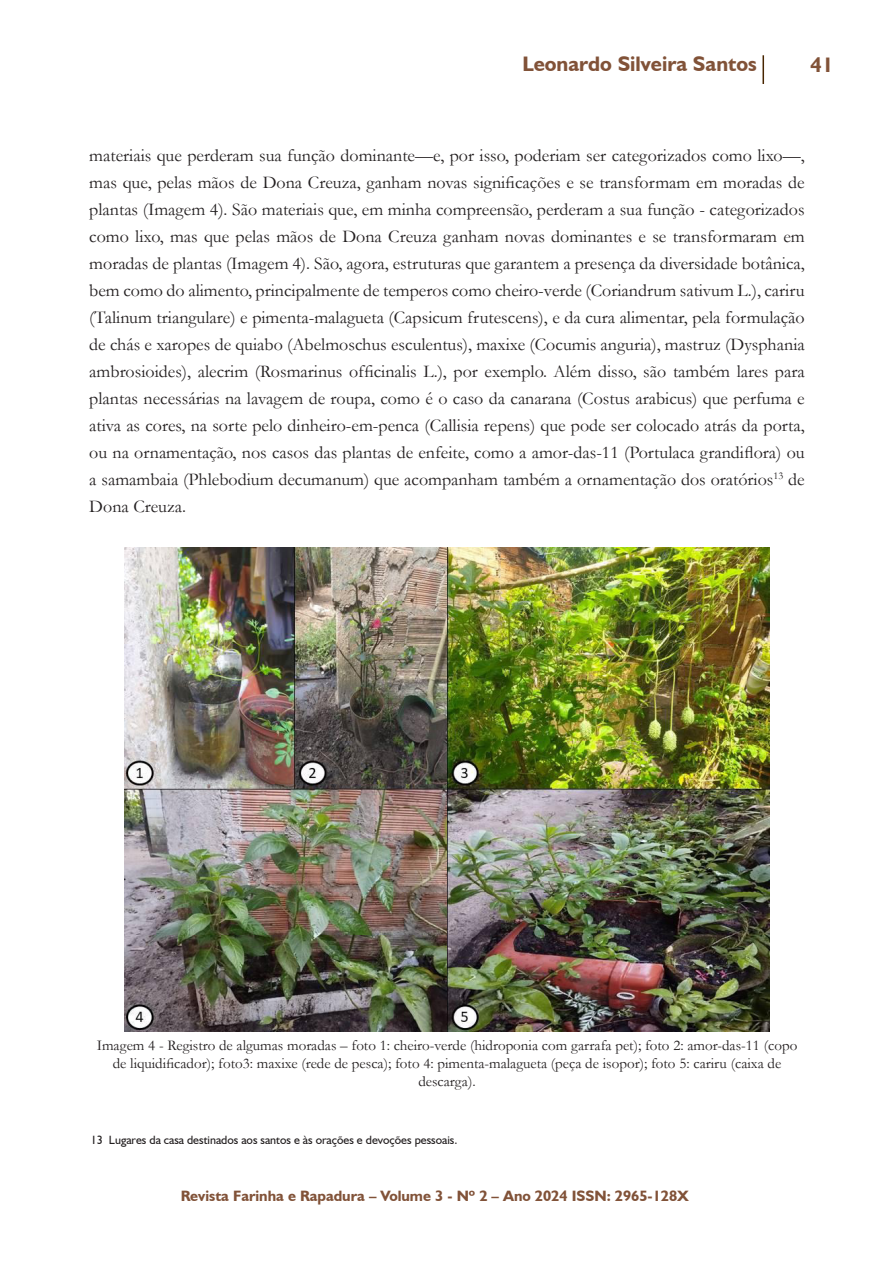
<style>
.page{position:relative;width:893px;height:1263px;background:#fff}
.page>*{position:absolute;margin:0;border:0;box-sizing:border-box;transform-origin:0 0}
.t1{font:700 21px "Humanist 521 BT";color:#815238}
.t2{font:18px/27px "Garamond";color:#231f20;text-align:justify}
.t3{font:15px/18px "Garamond";color:#231f20;text-align:center}
.t4{font:700 15px "Humanist 521 BT";color:#815238}
.Rodapé_Roque{font:12px "Humanist 521 BT";color:#231f20}
</style>
<div class="page">
<hr style="left:762px;top:55px;width:2px;height:29px;background:#472500">
<img style="left:124px;top:548px;width:646px;height:484px">
<p class="t1" style="left:522px;top:51px;width:236px">Leonardo Silveira Santos</p>
<p class="t1" style="left:810px;top:52px;width:24px">41</p>
<p class="t2" style="left:89px;top:141px;width:717px">materiais que perderam sua função dominante—e, por isso, poderiam ser categorizados como lixo—, mas que, pelas mãos de Dona Creuza, ganham novas significações e se transformam em moradas de plantas (Imagem 4). São materiais que, em minha compreensão, perderam a sua função - categorizados como lixo, mas que pelas mãos de Dona Creuza ganham novas dominantes e se transformaram em moradas de plantas (Imagem 4). São, agora, estruturas que garantem a presença da diversidade botânica, bem como do alimento, principalmente de temperos como cheiro-verde (Coriandrum sativum L.), cariru (Talinum triangulare) e pimenta-malagueta (Capsicum frutescens), e da cura alimentar, pela formulação de chás e xaropes de quiabo (Abelmoschus esculentus), maxixe (Cocumis anguria), mastruz (Dysphania ambrosioides), alecrim (Rosmarinus officinalis L.), por exemplo. Além disso, são também lares para plantas necessárias na lavagem de roupa, como é o caso da canarana (Costus arabicus) que perfuma e ativa as cores, na sorte pelo dinheiro-em-penca (Callisia repens) que pode ser colocado atrás da porta, ou na ornamentação, nos casos das plantas de enfeite, como a amor-das-11 (Portulaca grandiflora) ou a samambaia (Phlebodium decumanum) que acompanham também a ornamentação dos oratórios<sup>13</sup> de Dona Creuza.</p>
<p class="t3" style="left:97px;top:1036px;width:702px">Imagem 4 - Registro de algumas moradas – foto 1: cheiro-verde (hidroponia com garrafa pet); foto 2: amor-das-11 (copo de liquidificador); foto3: maxixe (rede de pesca); foto 4: pimenta-malagueta (peça de isopor); foto 5: cariru (caixa de descarga).</p>
<p class="Rodapé_Roque" style="left:91px;top:1132px;width:368px">13 Lugares da casa destinados aos santos e às orações e devoções pessoais.</p>
<p class="t4" style="left:181px;top:1186px;width:510px">Revista Farinha e Rapadura – Volume 3 - Nº 2 – Ano 2024 ISSN: 2965-128X</p>
</div>
